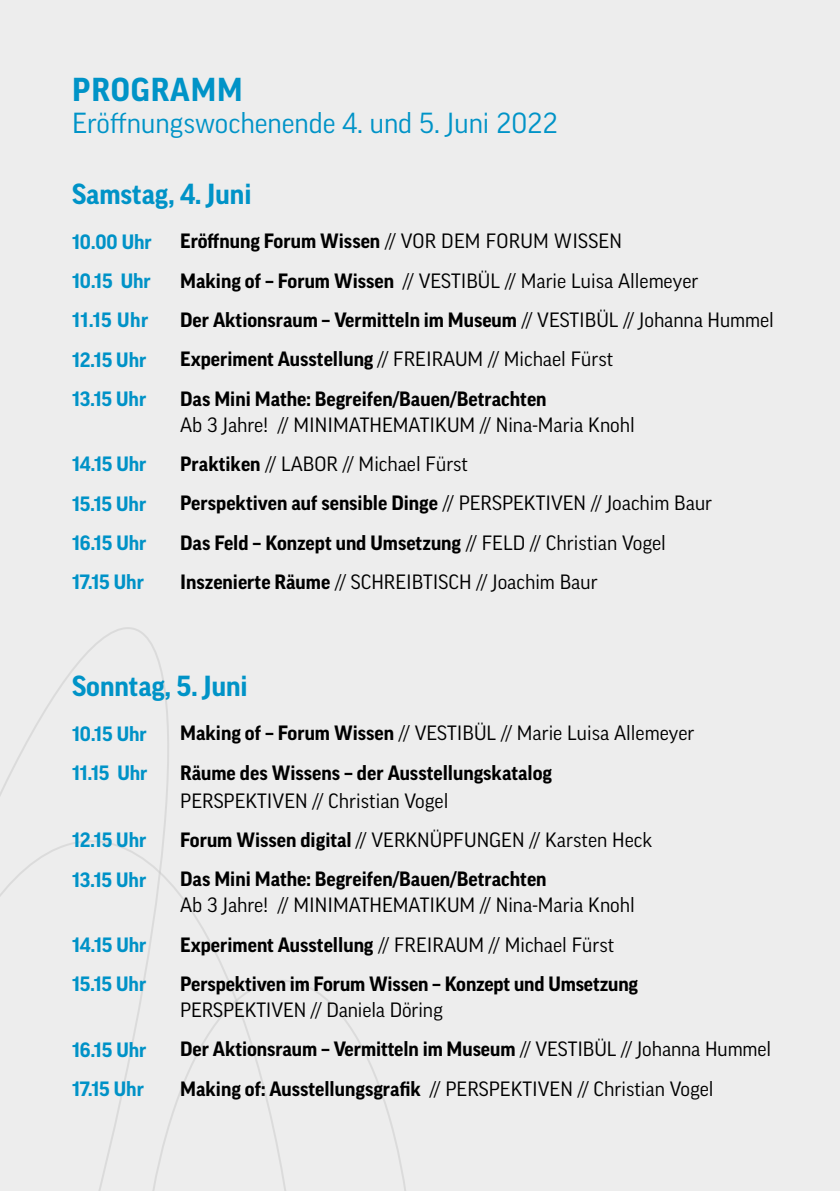
<style>
.page{position:relative;width:840px;height:1191px;background:#fff}
.page>*{position:absolute;margin:0;border:0;box-sizing:border-box;transform-origin:0 0}
.t1{font:700 32px "Good Pro";letter-spacing:.025em;color:#0093c7}
.t2{font:28px "Good Pro";color:#0093c7}
.t3{font:700 28px "Good Pro";color:#0093c7}
.t4{font:20px/39.4px "Good Pro";color:#000}
.t5{font:700 20px/39.4px "Good Pro";color:#000}
.t6{font:700 20px/39.4px "Good Pro";color:#0092c7}
.s1{color:#0093c7}
.s2{font-weight:400}
.s3{font-weight:700}
</style>
<div class="page">
<div style="left:0;top:0;width:839px;height:1191px;background:#ededed"></div>
<svg style="left:0;top:627px;width:169px;height:210px"></svg>
<svg style="left:0;top:837px;width:228px;height:354px"></svg>
<svg style="left:136px;top:977px;width:270px;height:214px"></svg>
<h1 class="t1" style="left:72px;top:72px;width:172px">PROGRAMM</h1>
<h2 class="t2" style="left:72px;top:107px;width:487px">Eröffnungswochenende 4. und 5. Juni 2022</h2>
<h2 class="t3" style="left:72px;top:178px;width:181px">Samstag, 4. Juni</h2>
<p class="t6" style="left:72px;top:222px;width:81px">10.00 Uhr<br><span class="s1">10.15</span> Uhr<br>11.15 Uhr<br>12.15 Uhr<br>13.15 Uhr</p>
<p class="t5" style="left:180px;top:221px;width:595px">Eröffnung Forum Wissen <span class="s2">// VOR DEM FORUM WISSEN<br></span>Making of – Forum Wissen <span class="s2">// VESTIBÜL // Marie Luisa Allemeyer<br></span>Der Aktionsraum – Vermitteln im Museum <span class="s2">// VESTIBÜL // Johanna Hummel </span>Experiment Ausstellung <span class="s2">// FREIRAUM // Michael Fürst<br></span>Das Mini Mathe: Begreifen/Bauen/Betrachten</p>
<p class="t4" style="left:180px;top:405px;width:533px">Ab 3 Jahre! // MINIMATHEMATIKUM // Nina-Maria Knohl <span class="s3">Praktiken</span> // LABOR // Michael Fürst<br><span class="s3">Perspektiven auf sensible Dinge</span> // PERSPEKTIVEN // Joachim Baur <span class="s3">Das Feld – Konzept und Umsetzung</span> // FELD // Christian Vogel <span class="s3">Inszenierte Räume</span> // SCHREIBTISCH // Joachim Baur</p>
<p class="t6" style="left:72px;top:444px;width:76px;text-align:justify">14.15 Uhr 15.15 Uhr 16.15 Uhr 17.15 Uhr</p>
<h2 class="t3" style="left:72px;top:669px;width:177px">Sonntag, 5. Juni</h2>
<p class="t6" style="left:72px;top:713px;width:77px">10.15 Uhr<br><span class="s1">11.15</span> Uhr</p>
<p class="t5" style="left:180px;top:713px;width:515px">Making of – Forum Wissen <span class="s2">// VESTIBÜL // Marie Luisa Allemeyer<br></span>Räume des Wissens – der Ausstellungskatalog</p>
<p class="t5" style="left:180px;top:780px;width:473px"><span class="s2">PERSPEKTIVEN // Christian Vogel<br></span>Forum Wissen digital <span class="s2">// VERKNÜPFUNGEN // Karsten Heck<br></span>Das Mini Mathe: Begreifen/Bauen/Betrachten</p>
<p class="t4" style="left:180px;top:885px;width:459px">Ab 3 Jahre! // MINIMATHEMATIKUM // Nina-Maria Knohl<br><span class="s3">Experiment Ausstellung</span> // FREIRAUM // Michael Fürst<br><span class="s3">Perspektiven im Forum Wissen – Konzept und Umsetzung</span></p>
<p class="t4" style="left:180px;top:990px;width:592px">PERSPEKTIVEN // Daniela Döring<br><span class="s3">Der Aktionsraum – Vermitteln im Museum</span> // VESTIBÜL // Johanna Hummel<br><span class="s3">Making of: Ausstellungsgrafik</span> // PERSPEKTIVEN // Christian Vogel</p>
<p class="t6" style="left:72px;top:820px;width:76px">12.15 Uhr<br>13.15 Uhr</p>
<p class="t6" style="left:72px;top:925px;width:76px">14.15 Uhr<br>15.15 Uhr</p>
<p class="t6" style="left:72px;top:1029px;width:76px">16.15 Uhr<br>17.15 Uhr</p>
</div>
